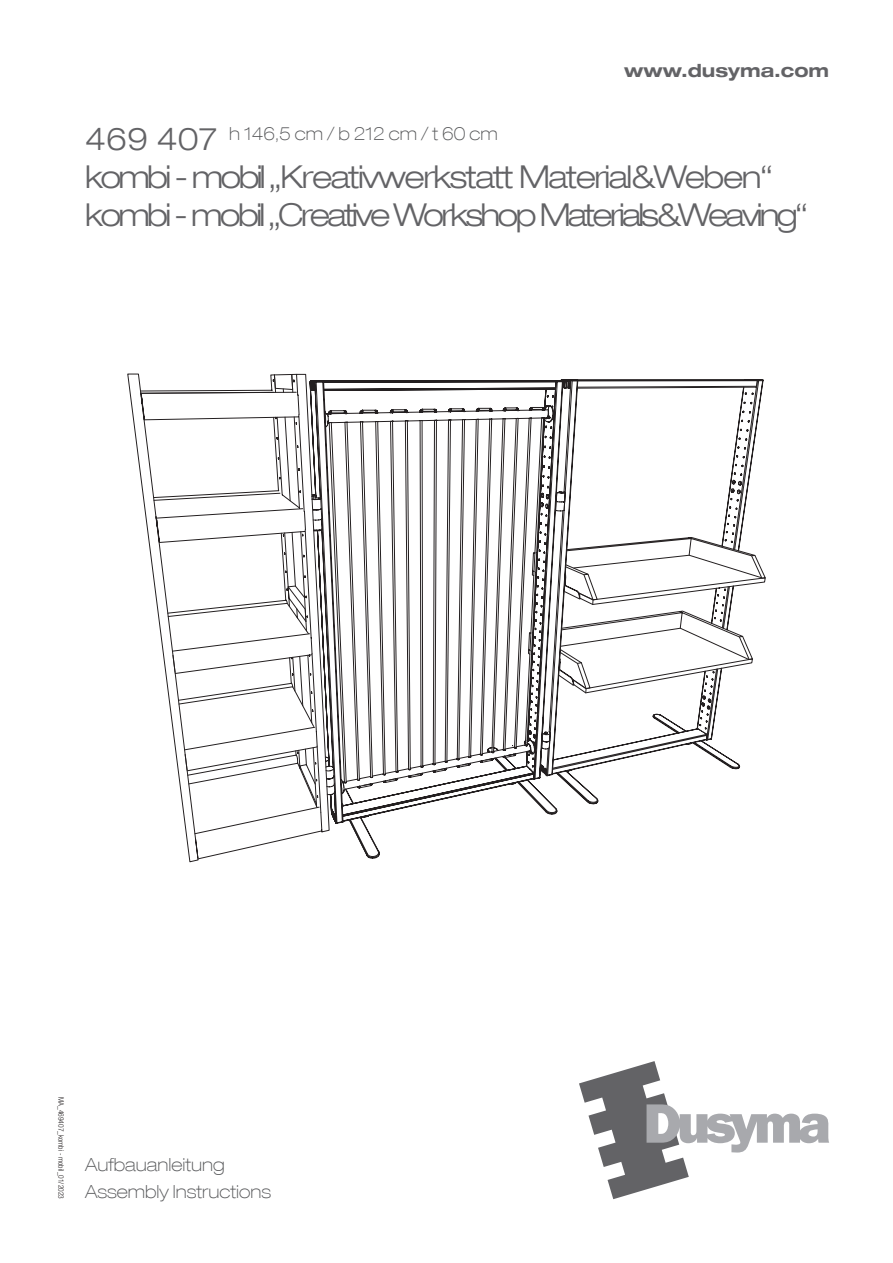
<style>
.page{position:relative;width:893px;height:1263px;background:#fff}
.page>*{position:absolute;margin:0;border:0;box-sizing:border-box;transform-origin:0 0}
.t1{font:300 expanded 31.5px/37.8px "Helvetica Neue LT Com";letter-spacing:-.09em;color:#636366}
.t2{font:700 expanded 18.15px "Helvetica Neue LT Com";color:#636366}
.t3{font:100 expanded 18px/26.5px "Helvetica Neue LT Com";color:#57585a}
.t4{font:300 condensed 7.5px "Helvetica Neue LT Com";color:#231f20}
</style>
<div class="page">
<svg style="left:579px;top:1061px;width:250px;height:138px"></svg>
<svg style="left:598px;top:379px;width:165px;height:423px"></svg>
<svg style="left:127px;top:374px;width:451px;height:488px"></svg>
<svg style="left:143px;top:647px;width:294px;height:123px"></svg>
<svg style="left:144px;top:647px;width:188px;height:31px"></svg>
<svg style="left:141px;top:374px;width:548px;height:273px"></svg>
<p class="t2" style="left:624px;top:58px;width:206px">www.dusyma.com</p>
<p class="t3" style="left:229px;top:120px;width:270px">h 146,5 cm / b 212 cm / t 60 cm</p>
<p class="t1" style="left:85px;top:119px;width:724px">469 407<br>kombi - mobil „Kreativwerkstatt Material&amp;Weben“ kombi - mobil „Creative Workshop Materials&amp;Weaving“</p>
<p class="t4" style="left:65px;top:1097px;width:104px;rotate:90deg">MA_469407_kombi - mobil_01/2023</p>
<p class="t3" style="left:85px;top:1151px;width:188px">Aufbauanleitung<br>Assembly Instructions</p>
</div>
